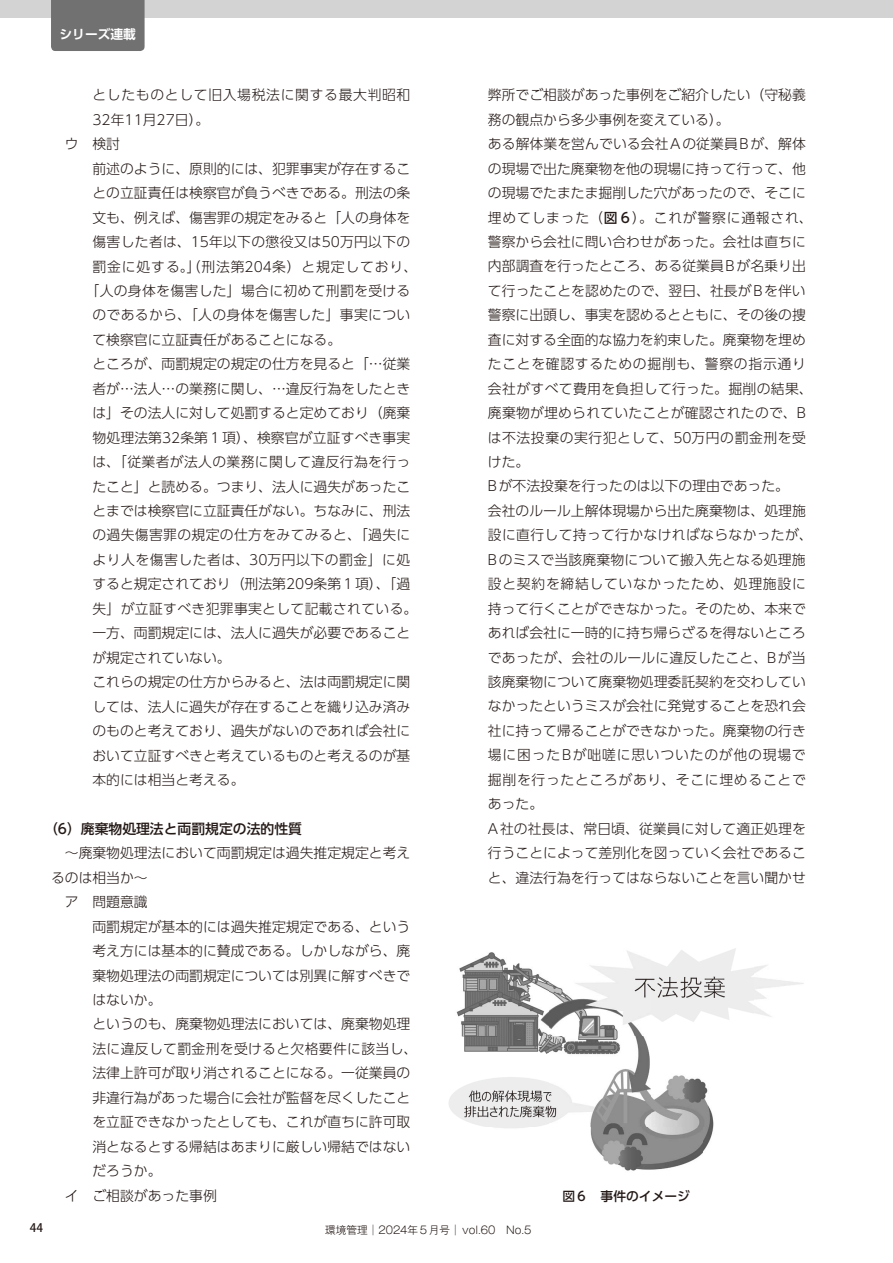
<style>
.page{position:relative;width:893px;height:1263px;background:#fff}
.page>*{position:absolute;margin:0;border:0;box-sizing:border-box;transform-origin:0 0}
.t1{font:300 13.8px/24.5px "UD Shin Go Pr 6";color:#231916}
.t2{font:300 13.8px "UD Shin Go Pr 6";letter-spacing:.025em;color:#231916}
.t3{font:300 13.8px "UD Shin Go Pr 6";letter-spacing:.065em;color:#231916}
.t4{font:300 13.8px "UD Shin Go Pr 6";letter-spacing:.02em;color:#231916}
.t5{font:300 13.8px "UD Shin Go Pr 6";letter-spacing:.04em;color:#231916}
.t6{font:300 13.8px "UD Shin Go Pr 6";letter-spacing:.05em;color:#231916}
.t7{font:500 13.8px "UD Shin Go Pr 6";color:#231916}
.t8{font:500 12.75px "UD Shin Go Pr 6";color:#231916}
.t9{font:700 12.75px "UD Shin Go Pr 6 De";color:#fff}
.t10{font:500 11.7px "Koz Go Pro";color:#231916}
.t11{font:300 10.65px "Gothic MB101 Pro";color:#231916}
.s1{font-weight:500}
</style>
<div class="page">
<div style="left:0;top:0;width:893px;height:17px;background:#d3d3d4"></div>
<div style="left:51px;top:0;width:94px;height:51px;background:#727171"></div>
<img style="left:449px;top:948px;width:355px;height:223px">
<p class="t9" style="left:60px;top:24px;width:78px">シリーズ連載</p>
<p class="t10" style="left:30px;top:1220px;width:15px">44</p>
<p class="t6" style="left:92px;top:84px;width:319px">としたものとして旧入場税法に関する最大判昭和</p>
<p class="t1" style="left:92px;top:107px;width:118px">32年11月27日）。</p>
<p class="t1" style="left:65px;top:131px;width:57px">ウ　検討</p>
<p class="t1" style="left:92px;top:156px;width:319px">前述のように、原則的には、犯罪事実が存在するこ</p>
<p class="t1" style="left:92px;top:180px;width:319px">との立証責任は検察官が負うべきである。刑法の条</p>
<p class="t1" style="left:92px;top:205px;width:319px">文も、例えば、傷害罪の規定をみると「人の身体を</p>
<p class="t4" style="left:92px;top:231px;width:319px">傷害した者は、15年以下の懲役又は50万円以下の</p>
<p class="t3" style="left:92px;top:255px;width:326px">罰金に処する。」（刑法第204条）と規定しており、</p>
<p class="t2" style="left:86px;top:280px;width:326px">「人の身体を傷害した」場合に初めて刑罰を受ける</p>
<p class="t2" style="left:92px;top:304px;width:319px">のであるから、「人の身体を傷害した」事実につい</p>
<p class="t1" style="left:92px;top:327px;width:250px">て検察官に立証責任があることになる。</p>
<p class="t1" style="left:92px;top:351px;width:319px">ところが、両罰規定の規定の仕方を見ると「…従業</p>
<p class="t1" style="left:92px;top:376px;width:319px">者が…法人…の業務に関し、…違反行為をしたとき</p>
<p class="t1" style="left:92px;top:400px;width:319px">は」その法人に対して処罰すると定めており（廃棄</p>
<p class="t1" style="left:92px;top:425px;width:319px">物処理法第32条第１項）、検察官が立証すべき事実</p>
<p class="t2" style="left:92px;top:451px;width:319px">は、「従業者が法人の業務に関して違反行為を行っ</p>
<p class="t1" style="left:92px;top:474px;width:319px">たこと」と読める。つまり、法人に過失があったこ</p>
<p class="t1" style="left:92px;top:498px;width:319px">とまでは検察官に立証責任がない。ちなみに、刑法</p>
<p class="t2" style="left:92px;top:524px;width:319px">の過失傷害罪の規定の仕方をみてみると、「過失に</p>
<p class="t5" style="left:92px;top:548px;width:319px">より人を傷害した者は、30万円以下の罰金」に処</p>
<p class="t1" style="left:92px;top:571px;width:319px">すると規定されており（刑法第209条第１項）、「過</p>
<p class="t2" style="left:92px;top:597px;width:326px">失」が立証すべき犯罪事実として記載されている。</p>
<p class="t1" style="left:92px;top:620px;width:319px">一方、両罰規定には、法人に過失が必要であること</p>
<p class="t1" style="left:92px;top:645px;width:140px">が規定されていない。</p>
<p class="t1" style="left:92px;top:669px;width:319px">これらの規定の仕方からみると、法は両罰規定に関</p>
<p class="t1" style="left:92px;top:694px;width:319px">しては、法人に過失が存在することを織り込み済み</p>
<p class="t1" style="left:92px;top:718px;width:319px">のものと考えており、過失がないのであれば会社に</p>
<p class="t1" style="left:92px;top:742px;width:319px">おいて立証すべきと考えているものと考えるのが基</p>
<p class="t1" style="left:92px;top:767px;width:154px">本的には相当と考える。</p>
<p class="t7" style="left:44px;top:817px;width:259px">（6）廃棄物処理法と両罰規定の法的性質</p>
<p class="t1" style="left:65px;top:840px;width:347px">～廃棄物処理法において両罰規定は過失推定規定と考え</p>
<p class="t1" style="left:51px;top:865px;width:98px">るのは相当か～</p>
<p class="t1" style="left:65px;top:889px;width:84px">ア　問題意識</p>
<p class="t1" style="left:92px;top:914px;width:319px">両罰規定が基本的には過失推定規定である、という</p>
<p class="t1" style="left:92px;top:938px;width:319px">考え方には基本的に賛成である。しかしながら、廃</p>
<p class="t1" style="left:92px;top:962px;width:319px">棄物処理法の両罰規定については別異に解すべきで</p>
<p class="t1" style="left:92px;top:987px;width:71px">はないか。</p>
<p class="t1" style="left:92px;top:1011px;width:319px">というのも、廃棄物処理法においては、廃棄物処理</p>
<p class="t2" style="left:92px;top:1037px;width:326px">法に違反して罰金刑を受けると欠格要件に該当し、</p>
<p class="t1" style="left:92px;top:1060px;width:319px">法律上許可が取り消されることになる。一従業員の</p>
<p class="t1" style="left:92px;top:1085px;width:319px">非違行為があった場合に会社が監督を尽くしたこと</p>
<p class="t1" style="left:92px;top:1109px;width:319px">を立証できなかったとしても、これが直ちに許可取</p>
<p class="t1" style="left:92px;top:1134px;width:319px">消となるとする帰結はあまりに厳しい帰結ではない</p>
<p class="t1" style="left:92px;top:1158px;width:71px">だろうか。</p>
<p class="t1" style="left:65px;top:1182px;width:154px">イ　ご相談があった事例</p>
<p class="t1" style="left:488px;top:82px;width:326px">弊所でご相談があった事例をご紹介したい（守秘義務の観点から多少事例を変えている）。<br>ある解体業を営んでいる会社Aの従業員Bが、解体の現場で出た廃棄物を他の現場に持って行って、他の現場でたまたま掘削した穴があったので、そこに埋めてしまった（<span class="s1">図６</span>）。これが警察に通報され、警察から会社に問い合わせがあった。会社は直ちに内部調査を行ったところ、ある従業員Bが名乗り出て行ったことを認めたので、翌日、社長がBを伴い警察に出頭し、事実を認めるとともに、その後の捜査に対する全面的な協力を約束した。廃棄物を埋めたことを確認するための掘削も、警察の指示通り会社がすべて費用を負担して行った。掘削の結果、廃棄物が埋められていたことが確認されたので、Bは不法投棄の実行犯として、50万円の罰金刑を受けた。<br>Bが不法投棄を行ったのは以下の理由であった。<br>会社のルール上解体現場から出た廃棄物は、処理施設に直行して持って行かなければならなかったが、<br>Bのミスで当該廃棄物について搬入先となる処理施設と契約を締結していなかったため、処理施設に持って行くことができなかった。そのため、本来であれば会社に一時的に持ち帰らざるを得ないところであったが、会社のルールに違反したこと、Bが当該廃棄物について廃棄物処理委託契約を交わしていなかったというミスが会社に発覚することを恐れ会社に持って帰ることができなかった。廃棄物の行き場に困ったBが咄嗟に思いついたのが他の現場で掘削を行ったところがあり、そこに埋めることであった。<br>A社の社長は、常日頃、従業員に対して適正処理を行うことによって差別化を図っていく会社であること、違法行為を行ってはならないことを言い聞かせ</p>
<p class="t8" style="left:562px;top:1186px;width:129px">図６　事件のイメージ</p>
<p class="t11" style="left:325px;top:1221px;width:208px">環境管理│2024年５月号│vol.60　No.5</p>
</div>
